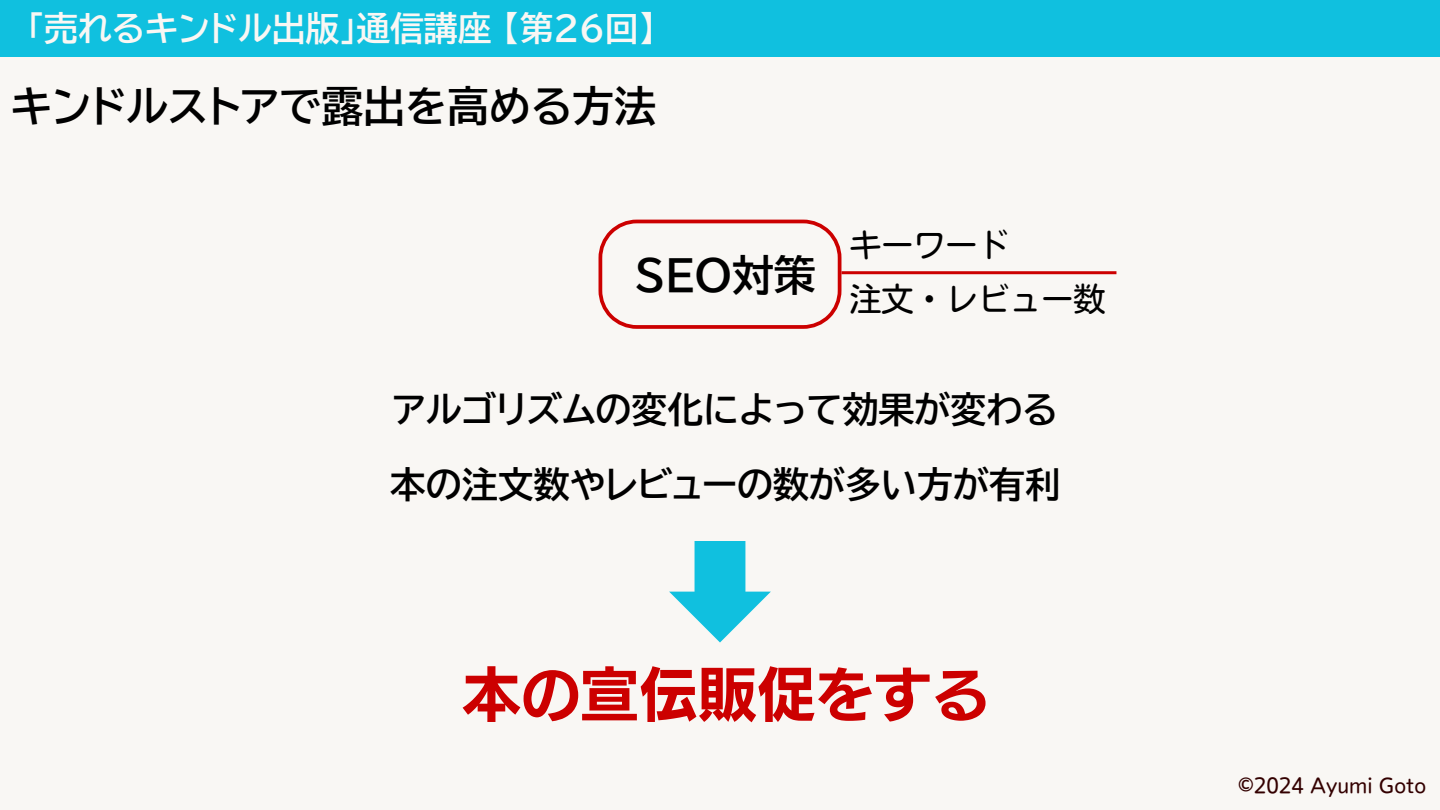
<style>
.page{position:relative;width:1440px;height:810px;background:#f9f7f4}
.page>*{position:absolute;margin:0;border:0;box-sizing:border-box;transform-origin:0 0}
.t1{font:59px "TEST UD Kakugo Large B";color:#c00}
.t2{font:700 42px "BIZUDP Gothic";color:#000}
.t3{font:700 36px "BIZUDP Gothic";color:#000}
.t4{font:700 33.8px "BIZUDP Gothic";color:#f9f7f4}
.t5{font:32px/54px "Nud Motoya Maru Std W3";color:#000}
.t6{font:20px "Nud Motoya Maru Std W3";color:#300}
</style>
<div class="page">
<div style="left:0;top:0;width:1440px;height:56px;background:#10c0df"></div>
<svg style="left:599px;top:220px;width:242px;height:109px"></svg>
<hr style="left:842px;top:271px;width:274px;height:3px;background:#c00">
<svg style="left:669px;top:541px;width:102px;height:102px"></svg>
<h5 class="t4" style="left:27px;top:11px;width:630px">「売れるキンドル出版」通信講座【第26回】</h5>
<h4 class="t2" style="left:11px;top:85px;width:647px">キンドルストアで露出を高める方法</h4>
<h3 class="t2" style="left:635px;top:254px;width:182px">SEO対策</h3>
<p class="t5" style="left:849px;top:218px;width:257px">キーワード<br>注文・レビュー数</p>
<h2 class="t3" style="left:393px;top:392px;width:666px">アルゴリズムの変化によって効果が変わる</h2>
<h4 class="t3" style="left:390px;top:467px;width:673px">本の注文数やレビューの数が多い方が有利</h4>
<h4 class="t1" style="left:462px;top:665px;width:528px">本の宣伝販促をする</h4>
<h1 class="t6" style="left:1238px;top:776px;width:189px">©︎2024 Ayumi Goto</h1>
</div>
